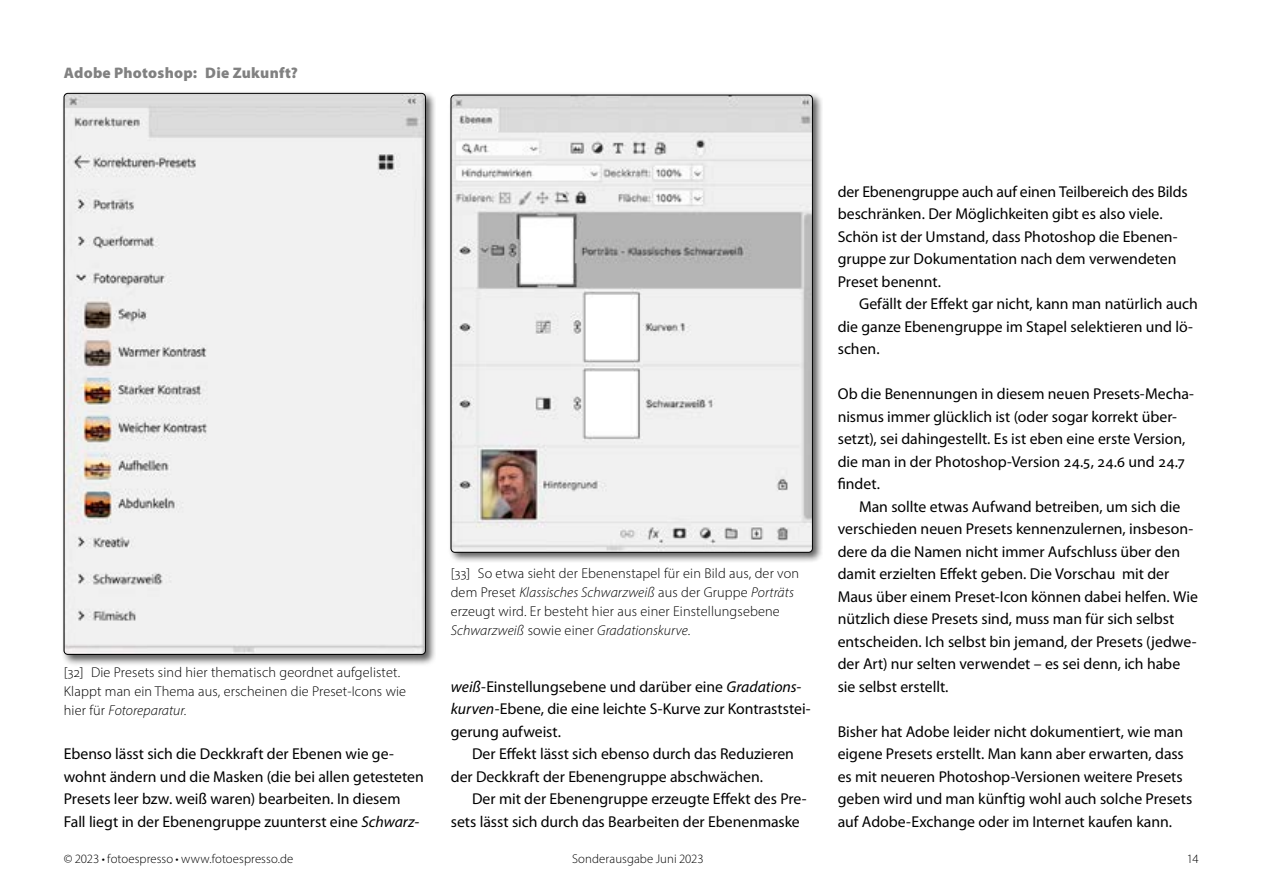
<style>
.page{position:relative;width:1263px;height:893px;background:#fff}
.page>*{position:absolute;margin:0;border:0;box-sizing:border-box;transform-origin:0 0}
.t1{font:15.75px/22.5px "Myriad Pro";color:#000}
.t2{font:900 15.3px "Myriad Pro";letter-spacing:.015em;color:#818181}
.t3{font:300 14.25px/18.8px "Myriad Pro";letter-spacing:.01em;color:#000}
.t4{font:300 12.75px "Myriad Pro";letter-spacing:.01em;color:#000}
.s1{font-style:italic}
</style>
<div class="page">
<div style="left:61px;top:90px;width:375px;height:576px;background:#000;opacity:.65"></div>
<img style="left:64px;top:93px;width:361px;height:561px">
<div style="left:448px;top:92px;width:375px;height:471px;background:#000;opacity:.65"></div>
<img style="left:451px;top:95px;width:361px;height:457px">
<p class="t2" style="left:64px;top:62px;width:236px">Adobe Photoshop: Die Zukunft?</p>
<p class="t3" style="left:64px;top:663px;width:344px">[32] Die Presets sind hier thematisch geordnet aufgelistet.<br>Klappt man ein Thema aus, erscheinen die Preset-Icons wie hier für <span class="s1">Fotoreparatur</span>.</p>
<p class="t1" style="left:64px;top:743px;width:362px">Ebenso lässt sich die Deckkraft der Ebenen wie ge&shy;wohnt ändern und die Masken (die bei allen getesteten Presets leer bzw. weiß waren) bearbeiten. In diesem Fall liegt in der Ebenengruppe zuunterst eine <span class="s1">Schwarz-</span></p>
<p class="t3" style="left:451px;top:564px;width:350px">[33] So etwa sieht der Ebenenstapel für ein Bild aus, der von dem Preset <span class="s1">Klassisches Schwarzweiß</span> aus der Gruppe <span class="s1">Porträts </span>erzeugt wird. Er besteht hier aus einer Einstellungsebene <span class="s1">Schwarzweiß</span> sowie einer <span class="s1">Gradationskurve</span>.</p>
<p class="t1" style="left:451px;top:675px;width:361px"><span class="s1">weiß</span>-Einstellungsebene und darüber eine <span class="s1">Gradations&shy;kurven</span>-Ebene, die eine leichte S-Kurve zur Kontraststei&shy;gerung aufweist.</p>
<p class="t1" style="left:451px;top:743px;width:345px;text-indent:21px">Der Effekt lässt sich ebenso durch das Reduzieren der Deckkraft der Ebenengruppe abschwächen.</p>
<p class="t1" style="left:451px;top:788px;width:357px;text-indent:21px">Der mit der Ebenengruppe erzeugte Effekt des Pre&shy;sets lässt sich durch das Bearbeiten der Ebenenmaske</p>
<p class="t1" style="left:838px;top:180px;width:351px">der Ebenengruppe auch auf einen Teilbereich des Bilds beschränken. Der Möglichkeiten gibt es also viele.<br>Schön ist der Umstand, dass Photoshop die Ebenen&shy;gruppe zur Dokumentation nach dem verwendeten Preset benennt.</p>
<p class="t1" style="left:838px;top:293px;width:362px;text-indent:21px">Gefällt der Effekt gar nicht, kann man natürlich auch die ganze Ebenengruppe im Stapel selektieren und lö&shy;schen.</p>
<p class="t1" style="left:838px;top:383px;width:358px">Ob die Benennungen in diesem neuen Presets-Mecha&shy;nismus immer glücklich ist (oder sogar korrekt über&shy;setzt), sei dahingestellt. Es ist eben eine erste Version, die man in der Photoshop-Version 24.5, 24.6 und 24.7 findet.</p>
<p class="t1" style="left:838px;top:495px;width:362px;text-indent:21px">Man sollte etwas Aufwand betreiben, um sich die verschieden neuen Presets kennenzulernen, insbeson&shy;dere da die Namen nicht immer Aufschluss über den damit erzielten Effekt geben. Die Vorschau mit der Maus über einem Preset-Icon können dabei helfen. Wie nützlich diese Presets sind, muss man für sich selbst entscheiden. Ich selbst bin jemand, der Presets (jedwe&shy;der Art) nur selten verwendet – es sei denn, ich habe sie selbst erstellt.</p>
<p class="t1" style="left:838px;top:720px;width:356px">Bisher hat Adobe leider nicht dokumentiert, wie man eigene Presets erstellt. Man kann aber erwarten, dass es mit neueren Photoshop-Versionen weitere Presets geben wird und man künftig wohl auch solche Presets auf Adobe-Exchange oder im Internet kaufen kann.</p>
<p class="t4" style="left:64px;top:851px;width:231px">© 2023 • fotoespresso • www.fotoespresso.de</p>
<p class="t4" style="left:572px;top:851px;width:133px">Sonderausgabe Juni 2023</p>
<p class="t4" style="left:1187px;top:851px;width:13px">14</p>
</div>
